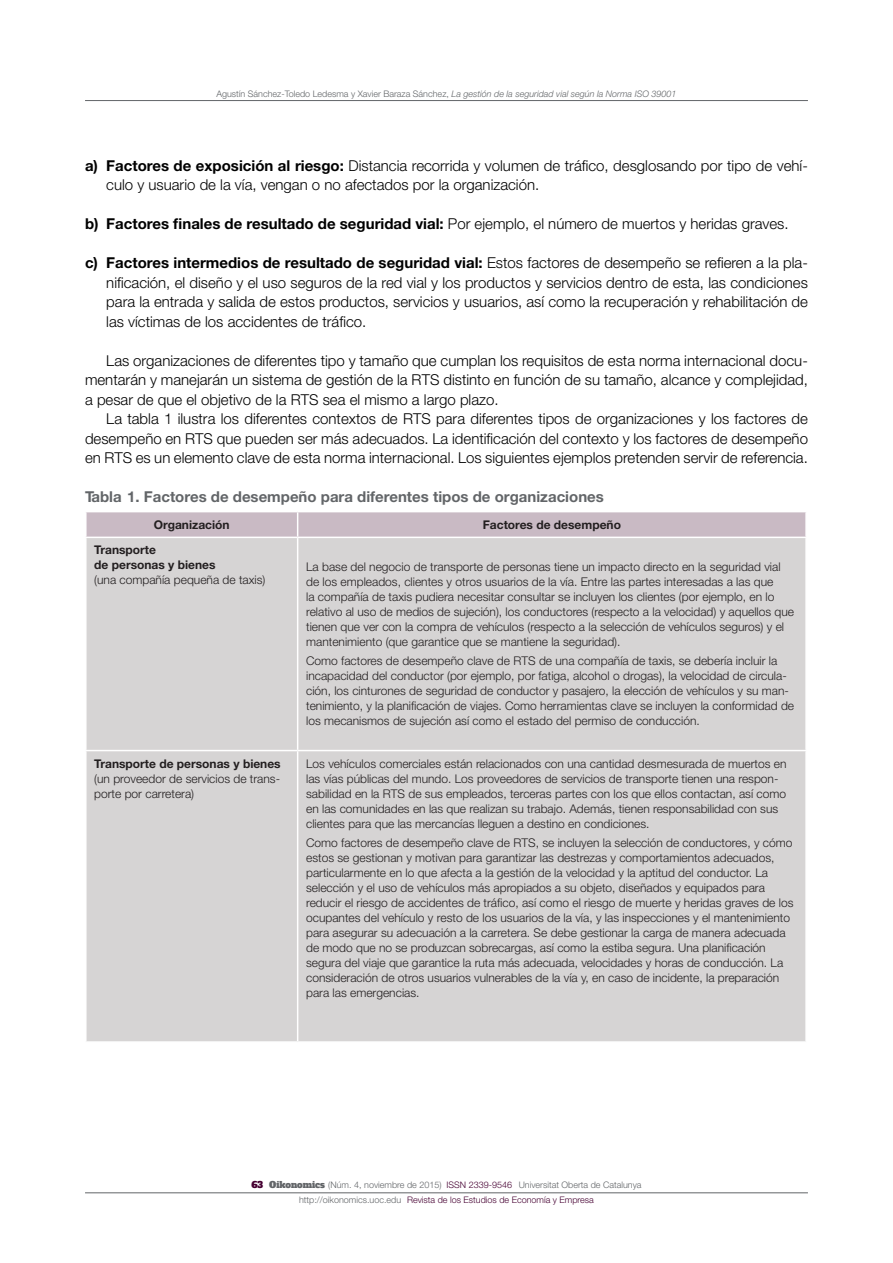
<style>
.page{position:relative;width:893px;height:1263px;background:#fff}
.page>*{position:absolute;margin:0;border:0;box-sizing:border-box;transform-origin:0 0}
._08_Texto_general{font:300 15px/19.5px "Helvetica Neue LT Std";color:#000;text-align:justify}
.t1{font:700 15px "Helvetica Neue LT Std";color:#000}
._10_Titulos_tablas_y{font:700 15px "Helvetica Neue LT Std";color:#626568}
._11_Tables{font:300 12px/15px "Helvetica Neue LT Std";color:#231f20}
._11_tablas_T2_IZ{font:700 12px/15px "Helvetica Neue LT Std";color:#231f20}
._11_tablas_T2{font:700 12px "Helvetica Neue LT Std";color:#231f20}
.t2{font:300 9px/14.7px "Helvetica Neue LT Std";color:#626568;text-align:center}
.s1{font-style:italic}
.s2{font-weight:700}
.s3{font-weight:300}
.s4{font-family:"Alfa Slab One";font-weight:400;color:#460132}
.s5{font-family:"Alfa Slab One";font-weight:400}
.s6{color:#460132}
</style>
<div class="page">
<hr style="left:85px;top:100px;width:723px;height:1px;background:#626568">
<hr style="left:85px;top:1192px;width:723px;height:1px;background:#626568">
<div style="left:87px;top:538px;width:718px;height:503px;background:#d6d4d4"></div>
<svg style="left:86px;top:512px;width:719px;height:25px;background:#cabcc5"></svg>
<hr style="left:297px;top:538px;width:1px;height:212px;background:#fff">
<hr style="left:85px;top:750px;width:213px;height:1px;background:#fff">
<hr style="left:298px;top:750px;width:509px;height:1px;background:#fff">
<hr style="left:297px;top:751px;width:1px;height:290px;background:#fff">
<p class="t2" style="left:216px;top:86px;width:462px">Agustín Sánchez-Toledo Ledesma y Xavier Baraza Sánchez, <span class="s1">La gestión de la seguridad vial según la Norma ISO 39001</span></p>
<p class="_08_Texto_general" style="left:106px;top:155px;width:703px;text-indent:-21px"><span class="s2">a) Factores de exposición al riesgo:</span> Distancia recorrida y volumen de tráfico, desglosando por tipo de vehí&shy;culo y usuario de la vía, vengan o no afectados por la organización.</p>
<p class="t1" style="left:85px;top:215px;width:705px">b) Factores finales de resultado de seguridad vial: <span class="s3">Por ejemplo, el número de muertos y heridas graves.</span></p>
<p class="_08_Texto_general" style="left:106px;top:253px;width:703px;text-indent:-21px"><span class="s2">c) Factores intermedios de resultado de seguridad vial:</span> Estos factores de desempeño se refieren a la pla&shy;nificación, el diseño y el uso seguros de la red vial y los productos y servicios dentro de esta, las condiciones para la entrada y salida de estos productos, servicios y usuarios, así como la recuperación y rehabilitación de las víctimas de los accidentes de tráfico.</p>
<p class="_08_Texto_general" style="left:85px;top:350px;width:724px;text-indent:21px">Las organizaciones de diferentes tipo y tamaño que cumplan los requisitos de esta norma internacional docu&shy;mentarán y manejarán un sistema de gestión de la RTS distinto en función de su tamaño, alcance y complejidad, a pesar de que el objetivo de la RTS sea el mismo a largo plazo.</p>
<p class="_08_Texto_general" style="left:85px;top:409px;width:724px;text-indent:21px">La tabla 1 ilustra los diferentes contextos de RTS para diferentes tipos de organizaciones y los factores de desempeño en RTS que pueden ser más adecuados. La identificación del contexto y los factores de desempeño en RTS es un elemento clave de esta norma internacional. Los siguientes ejemplos pretenden servir de referencia.</p>
<p class="_10_Titulos_tablas_y" style="left:85px;top:488px;width:520px">Tabla 1. Factores de desempeño para diferentes tipos de organizaciones</p>
<p class="_11_tablas_T2" style="left:154px;top:517px;width:77px">Organización</p>
<p class="_11_tablas_T2" style="left:483px;top:517px;width:140px">Factores de desempeño</p>
<p class="_11_tablas_T2_IZ" style="left:94px;top:542px;width:123px">Transporte<br>de personas y bienes</p>
<p class="_11_Tables" style="left:94px;top:572px;width:173px">(una compañía pequeña de taxis)</p>
<p class="_11_Tables" style="left:306px;top:559px;width:489px">La base del negocio de transporte de personas tiene un impacto directo en la seguridad vial de los empleados, clientes y otros usuarios de la vía. Entre las partes interesadas a las que<br>la compañía de taxis pudiera necesitar consultar se incluyen los clientes (por ejemplo, en lo relativo al uso de medios de sujeción), los conductores (respecto a la velocidad) y aquellos que tienen que ver con la compra de vehículos (respecto a la selección de vehículos seguros) y el mantenimiento (que garantice que se mantiene la seguridad).</p>
<p class="_11_Tables" style="left:306px;top:653px;width:489px">Como factores de desempeño clave de RTS de una compañía de taxis, se debería incluir la incapacidad del conductor (por ejemplo, por fatiga, alcohol o drogas), la velocidad de circula&shy;ción, los cinturones de seguridad de conductor y pasajero, la elección de vehículos y su man&shy;tenimiento, y la planificación de viajes. Como herramientas clave se incluyen la conformidad de los mecanismos de sujeción así como el estado del permiso de conducción.</p>
<p class="_11_tablas_T2_IZ" style="left:94px;top:756px;width:188px">Transporte de personas y bienes</p>
<p class="_11_Tables" style="left:94px;top:771px;width:187px">(un proveedor de servicios de trans&shy;porte por carretera)</p>
<p class="_11_Tables" style="left:306px;top:756px;width:482px">Los vehículos comerciales están relacionados con una cantidad desmesurada de muertos en las vías públicas del mundo. Los proveedores de servicios de transporte tienen una respon&shy;sabilidad en la RTS de sus empleados, terceras partes con los que ellos contactan, así como en las comunidades en las que realizan su trabajo. Además, tienen responsabilidad con sus clientes para que las mercancías lleguen a destino en condiciones.</p>
<p class="_11_Tables" style="left:306px;top:835px;width:489px">Como factores de desempeño clave de RTS, se incluyen la selección de conductores, y cómo estos se gestionan y motivan para garantizar las destrezas y comportamientos adecuados, particularmente en lo que afecta a la gestión de la velocidad y la aptitud del conductor. La selección y el uso de vehículos más apropiados a su objeto, diseñados y equipados para reducir el riesgo de accidentes de tráfico, así como el riesgo de muerte y heridas graves de los ocupantes del vehículo y resto de los usuarios de la vía, y las inspecciones y el mantenimiento para asegurar su adecuación a la carretera. Se debe gestionar la carga de manera adecuada de modo que no se produzcan sobrecargas, así como la estiba segura. Una planificación segura del viaje que garantice la ruta más adecuada, velocidades y horas de conducción. La consideración de otros usuarios vulnerables de la vía y, en caso de incidente, la preparación para las emergencias.</p>
<p class="t2" style="left:251px;top:1177px;width:392px"><span class="s4">63</span> <span class="s5">Oikonomics</span> (Núm. 4, noviembre de 2015) <span class="s6">ISSN 2339-9546</span> Universitat Oberta de Catalunya http://oikonomics.uoc.edu <span class="s6">Revista de los Estudios de Economía y Empresa</span></p>
</div>
